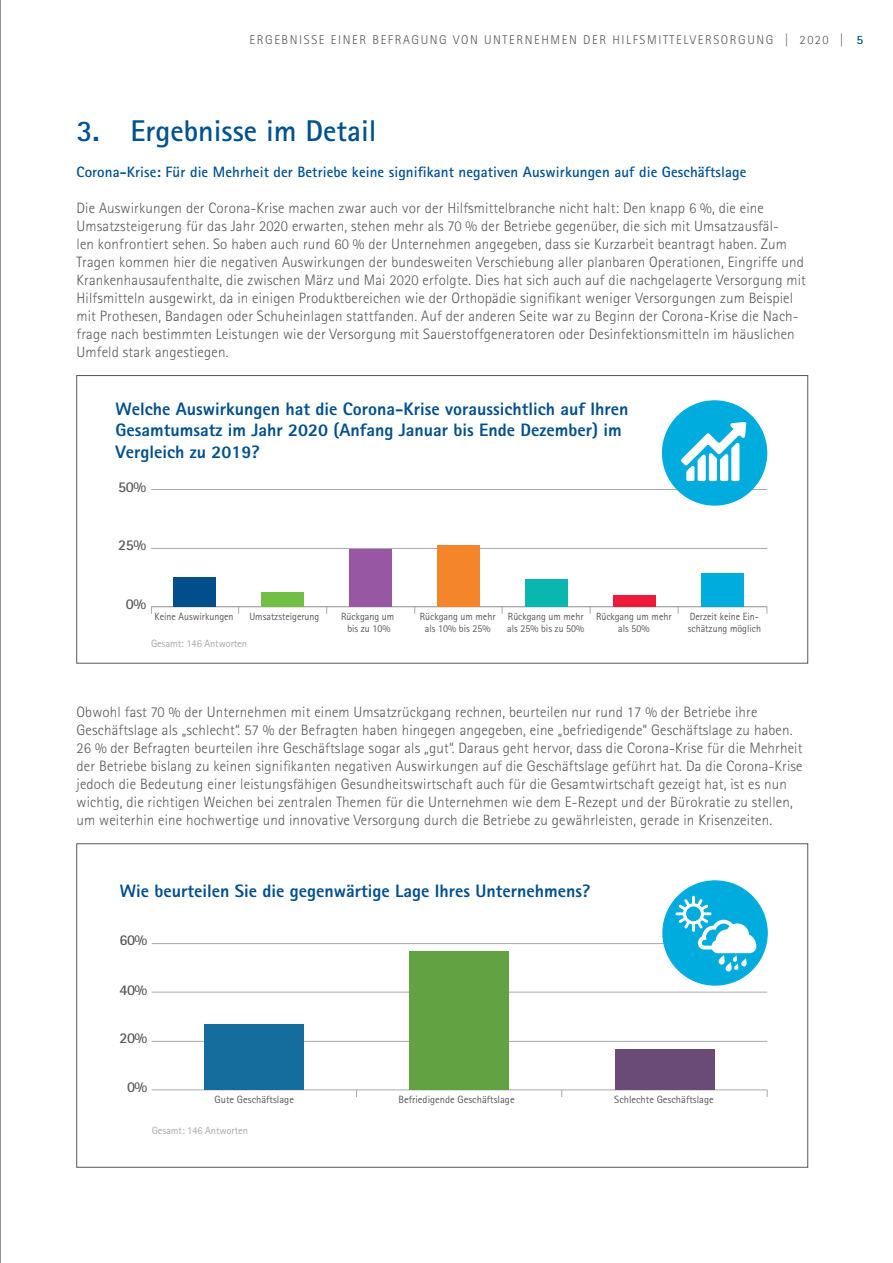
<style>
.page{position:relative;width:893px;height:1263px;background:#fff}
.page>*{position:absolute;margin:0;border:0;box-sizing:border-box;transform-origin:0 0}
.t1{font:700 30px "Agfa Rotis Sans Serif";color:#005190}
.t2{font:800 18px/21.6px "Agfa Rotis Sans Serif";color:#004f8c}
.t3{font:300 15px/18px "Agfa Rotis Sans Serif";letter-spacing:.01em;color:#57585a}
.t4{font:700 15px "Agfa Rotis Sans Serif";letter-spacing:.005em;color:#005190}
.t5{font:700 15px "Agfa Rotis Sans Serif";letter-spacing:-.03em;color:#57585a}
.t6{font:300 12.75px "Agfa Rotis Sans Serif";letter-spacing:.125em;color:#57585a}
.t7{font:10.5px/12.6px "Agfa Rotis Sans Serif";color:#57585a;text-align:center;scale:.95 1}
.t8{font:10.5px "Agfa Rotis Sans Serif";color:#57585a}
.t9{font:10.5px "Agfa Rotis Sans Serif";letter-spacing:-.01em;color:#a8a9ad}
.s1{font-weight:700;color:#005190}
</style>
<div class="page">
<hr style="left:151px;top:548px;width:616px;height:1px;background:#a8a9ad">
<hr style="left:151px;top:489px;width:616px;height:1px;background:#a8a9ad">
<hr style="left:151px;top:606px;width:616px;height:1px;background:#a8a9ad">
<div style="left:173px;top:578px;width:43px;height:29px;background:#004f8c"></div>
<div style="left:262px;top:592px;width:42px;height:15px;background:#71bf44"></div>
<div style="left:350px;top:549px;width:42px;height:58px;background:#9757a3"></div>
<div style="left:438px;top:546px;width:42px;height:61px;background:#f5852a"></div>
<div style="left:525px;top:580px;width:42px;height:27px;background:#0cb6b0"></div>
<div style="left:613px;top:596px;width:42px;height:11px;background:#ed1a3a"></div>
<div style="left:701px;top:573px;width:42px;height:34px;background:#00acdd"></div>
<div style="left:662px;top:400px;width:105px;height:106px;background:#00acdd;border-radius:50%"></div>
<svg style="left:681px;top:422px;width:65px;height:59px"></svg>
<hr style="left:152px;top:1041px;width:615px;height:1px;background:#a8a9ad">
<hr style="left:152px;top:992px;width:615px;height:1px;background:#a8a9ad">
<hr style="left:152px;top:943px;width:597px;height:1px;background:#a8a9ad">
<hr style="left:152px;top:1090px;width:615px;height:1px;background:#a8a9ad">
<div style="left:205px;top:1025px;width:99px;height:65px;background:#146d9d"></div>
<div style="left:410px;top:951px;width:99px;height:139px;background:#62a242"></div>
<div style="left:615px;top:1050px;width:99px;height:40px;background:#6a4a76"></div>
<div style="left:662px;top:880px;width:106px;height:106px;background:#00acdd;border-radius:50%"></div>
<svg style="left:675px;top:896px;width:81px;height:75px"></svg>
<hr style="left:0;top:0;width:1px;height:1263px;background:#939598">
<p class="t6" style="left:249px;top:33px;width:615px">ERGEBNISSE EINER BEFRAGUNG VON UNTERNEHMEN DER HILFSMITTELVERSORGUNG | 2020 | <span class="s1">5</span></p>
<h1 class="t1" style="left:77px;top:112px;width:302px">3. Ergebnisse im Detail</h1>
<p class="t4" style="left:77px;top:163px;width:671px">Corona-Krise: Für die Mehrheit der Betriebe keine signifikant negativen Auswirkungen auf die Geschäftslage</p>
<p class="t3" style="left:77px;top:199px;width:731px">Die Auswirkungen der Corona-Krise machen zwar auch vor der Hilfsmittelbranche nicht halt: Den knapp 6 %, die eine Umsatzsteigerung für das Jahr 2020 erwarten, stehen mehr als 70 % der Betriebe gegenüber, die sich mit Umsatzausfäl-<br>len konfrontiert sehen. So haben auch rund 60 % der Unternehmen angegeben, dass sie Kurzarbeit beantragt haben. Zum Tragen kommen hier die negativen Auswirkungen der bundesweiten Verschiebung aller planbaren Operationen, Eingriffe und Krankenhausaufenthalte, die zwischen März und Mai 2020 erfolgte. Dies hat sich auch auf die nachgelagerte Versorgung mit Hilfsmitteln ausgewirkt, da in einigen Produktbereichen wie der Orthopädie signifikant weniger Versorgungen zum Beispiel mit Prothesen, Bandagen oder Schuheinlagen stattfanden. Auf der anderen Seite war zu Beginn der Corona-Krise die Nach&shy;frage nach bestimmten Leistungen wie der Versorgung mit Sauerstoffgeneratoren oder Desinfektionsmitteln im häuslichen Umfeld stark angestiegen.</p>
<p class="t2" style="left:115px;top:398px;width:514px">Welche Auswirkungen hat die Corona-Krise voraussichtlich auf Ihren<br>Gesamtumsatz im Jahr 2020 (Anfang Januar bis Ende Dezember) im<br>Vergleich zu 2019?</p>
<p class="t5" style="left:118px;top:477px;width:30px">50%</p>
<p class="t5" style="left:118px;top:536px;width:30px">25%</p>
<p class="t5" style="left:126px;top:594px;width:22px">0%</p>
<p class="t7" style="left:154px;top:610px;width:85px">Keine Auswirkungen</p>
<p class="t7" style="left:249px;top:610px;width:75px">Umsatzsteigerung</p>
<p class="t7" style="left:341px;top:610px;width:57px">Rückgang um bis zu 10%</p>
<p class="t7" style="left:420px;top:610px;width:81px">Rückgang um mehr als 10% bis 25%</p>
<p class="t7" style="left:507px;top:610px;width:83px;text-align:left">Rückgang um mehr als 25% bis zu 50%</p>
<p class="t7" style="left:596px;top:610px;width:81px">Rückgang um mehr als 50%</p>
<p class="t7" style="left:688px;top:610px;width:79px;text-align:left">Derzeit keine Ein&shy;schätzung möglich</p>
<p class="t9" style="left:151px;top:638px;width:98px">Gesamt: 146 Antworten</p>
<p class="t3" style="left:77px;top:703px;width:727px">Obwohl fast 70 % der Unternehmen mit einem Umsatzrückgang rechnen, beurteilen nur rund 17 % der Betriebe ihre Geschäftslage als „schlecht“. 57 % der Befragten haben hingegen angegeben, eine „befriedigende“ Geschäftslage zu haben.<br>26 % der Befragten beurteilen ihre Geschäftslage sogar als „gut“. Daraus geht hervor, dass die Corona-Krise für die Mehrheit der Betriebe bislang zu keinen signifikanten negativen Auswirkungen auf die Geschäftslage geführt hat. Da die Corona-Krise jedoch die Bedeutung einer leistungsfähigen Gesundheitswirtschaft auch für die Gesamtwirtschaft gezeigt hat, ist es nun wichtig, die richtigen Weichen bei zentralen Themen für die Unternehmen wie dem E-Rezept und der Bürokratie zu stellen, um weiterhin eine hochwertige und innovative Versorgung durch die Betriebe zu gewährleisten, gerade in Krisenzeiten.</p>
<p class="t2" style="left:120px;top:879px;width:472px">Wie beurteilen Sie die gegenwärtige Lage Ihres Unternehmens?</p>
<p class="t5" style="left:119px;top:931px;width:30px">60%</p>
<p class="t5" style="left:119px;top:980px;width:30px">40%</p>
<p class="t5" style="left:119px;top:1028px;width:30px">20%</p>
<p class="t5" style="left:127px;top:1078px;width:22px">0%</p>
<p class="t8" style="left:215px;top:1093px;width:81px">Gute Geschäftslage</p>
<p class="t8" style="left:399px;top:1093px;width:118px">Befriedigende Geschäftslage</p>
<p class="t8" style="left:614px;top:1093px;width:101px">Schlechte Geschäftslage</p>
<p class="t9" style="left:152px;top:1124px;width:98px">Gesamt: 146 Antworten</p>
</div>
